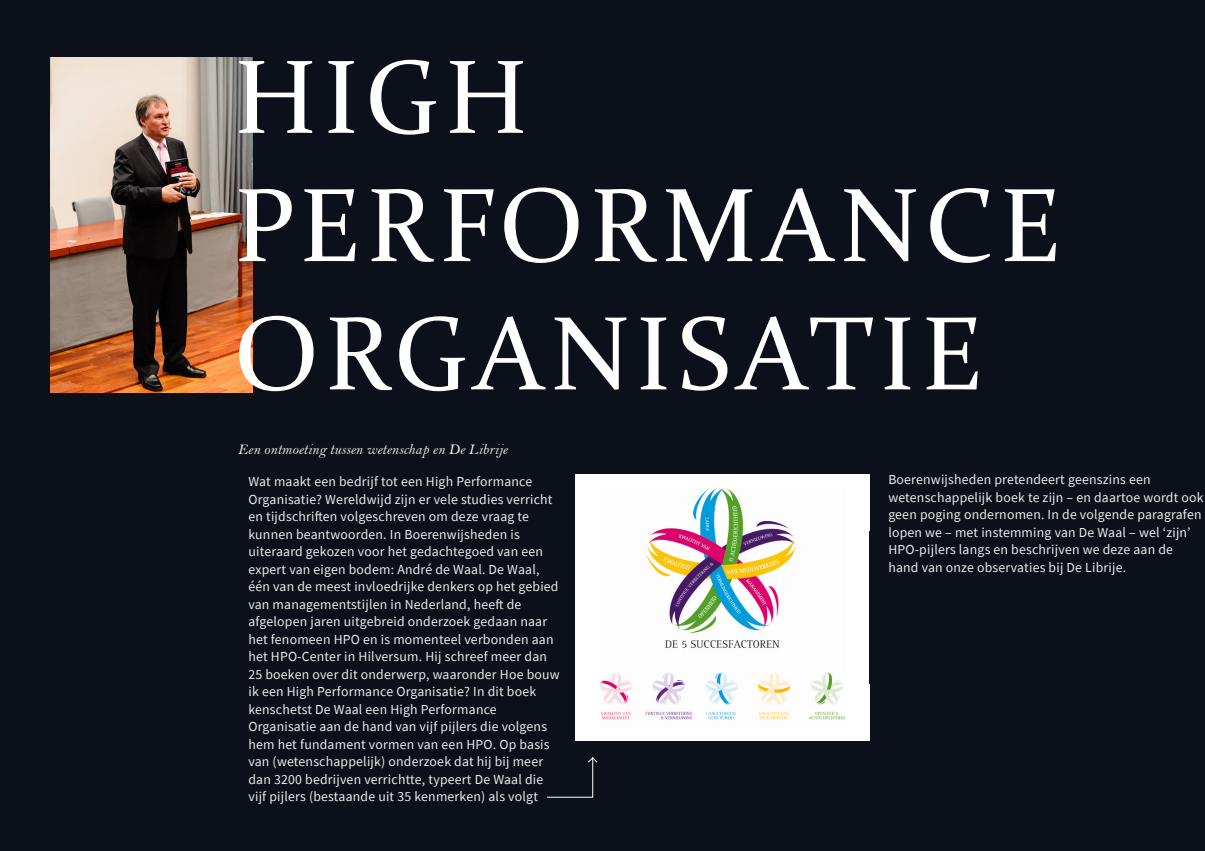
<style>
.page{position:relative;width:1205px;height:851px;background:#fff}
.page>*{position:absolute;margin:0;border:0;box-sizing:border-box;transform-origin:0 0}
.t1{font:105px/128.1px "Constantia";letter-spacing:.06em;color:#fff}
.t2{font:15px "Bell MT Italic";color:#ebeced}
.t3{font:13.75px/17.5px "Source Sans Pro";letter-spacing:.015em;color:#ebeced}
</style>
<div class="page">
<div style="left:0;top:0;width:602px;height:850px;background:#0c101a"></div>
<div style="left:602px;top:0;width:603px;height:850px;background:#0c101a"></div>
<svg style="left:547px;top:757px;width:51px;height:40px"></svg>
<img style="left:51px;top:57px;width:202px;height:336px">
<div style="left:823px;top:485px;width:46px;height:248px;background:#fff"></div>
<div style="left:575px;top:474px;width:294px;height:57px;background:#fff"></div>
<div style="left:575px;top:683px;width:294px;height:57px;background:#fff"></div>
<div style="left:575px;top:485px;width:46px;height:248px;background:#fff"></div>
<img style="left:599px;top:488px;width:246px;height:232px">
<h1 class="t1" style="left:234px;top:42px;width:828px">HIGH<br>PERFORMANCE<br>ORGANISATIE</h1>
<p class="t2" style="left:238px;top:443px;width:271px">Een ontmoeting tussen wetenschap en De Librije</p>
<p class="t3" style="left:248px;top:474px;width:313px">Wat maakt een bedrijf tot een High Performance Organisatie? Wereldwijd zijn er vele studies verricht en tijdschriften volgeschreven om deze vraag te kunnen beantwoorden. In Boerenwijsheden is uiteraard gekozen voor het gedachtegoed van een expert van eigen bodem: André de Waal. De Waal, één van de meest invloedrijke denkers op het gebied van managementstijlen in Nederland, heeft de afgelopen jaren uitgebreid onderzoek gedaan naar het fenomeen HPO en is momenteel verbonden aan het HPO-Center in Hilversum. Hij schreef meer dan 25 boeken over dit onderwerp, waaronder Hoe bouw ik een High Performance Organisatie? In dit boek kenschetst De Waal een High Performance Organisatie aan de hand van vijf pijlers die volgens hem het fundament vormen van een HPO. Op basis van (wetenschappelijk) onderzoek dat hij bij meer dan 3200 bedrijven verrichtte, typeert De Waal die vijf pijlers (bestaande uit 35 kenmerken) als volgt</p>
<p class="t3" style="left:888px;top:472px;width:317px">Boerenwijsheden pretendeert geenszins een wetenschappelijk boek te zijn – en daartoe wordt ook geen poging ondernomen. In de volgende paragrafen lopen we – met instemming van De Waal – wel ‘zijn’ HPO-pijlers langs en beschrijven we deze aan de hand van onze observaties bij De Librije.</p>
</div>
